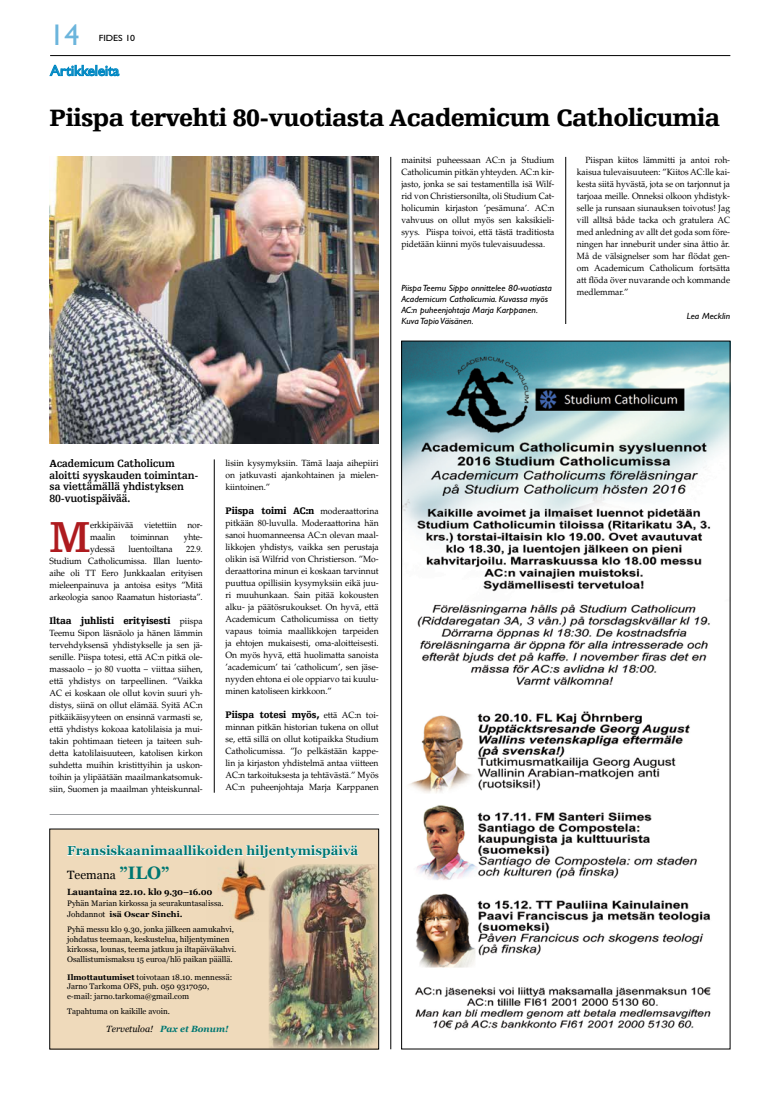
<style>
.page{position:relative;width:780px;height:1106px;background:#fff}
.page>*{position:absolute;margin:0;border:0;box-sizing:border-box;transform-origin:0 0}
.t1{font:700 45.8px "Egyptienne FLT Std";color:#ae1b1f;scale:.95 1}
.t2{font:30px "Gill Sans Std";color:#6cb5dc}
.t3{font:900 25px "Egyptienne FLT Std";letter-spacing:-.025em;color:#000}
.t4{font:15px "Gill Sans Std";letter-spacing:-.01em;color:#0088c3}
.t5{font:700 13px "Georgia";color:#007772}
.t6{font:12px "Georgia";color:#000}
.t7{font:700 11px/11.5px "Egyptienne FLT Std";letter-spacing:-.015em;color:#000;scale:.95 1}
.t8{font:900 10px "Egyptienne FLT Std";letter-spacing:-.015em;color:#000;scale:.95 1}
.t9{font:9px/12px "Palatino LT Std";letter-spacing:-.005em;color:#000;text-align:justify;scale:.95 1}
.t10{font:italic 9px/11px "Gill Sans Std";color:#000;scale:1.05 1}
.t11{font:700 9px "Georgia";color:#000;scale:.95 1}
.t12{font:italic 9px "Georgia";color:#000}
.t13{font:9px "Gill Sans Std";color:#000;scale:1.1 1}
.t14{font:8px/10px "Georgia";color:#000}
.s1{font-weight:900}
.s2{font-family:"Palatino LT Std";font-weight:400;font-size:9px}
.s3{font-weight:700;font-size:16.6px;color:#007772}
.s4{font-weight:700;font-size:18px;color:#007772}
.s5{font-weight:700}
.s6{font-weight:700;color:#007772}
</style>
<div class="page">
<hr style="left:50px;top:55px;width:680px;height:1px;background:#000">
<svg style="left:50px;top:65px;width:69px;height:11px"></svg>
<hr style="left:214px;top:459px;width:1px;height:333px;background:#000">
<hr style="left:565px;top:157px;width:1px;height:167px;background:#000">
<hr style="left:390px;top:157px;width:1px;height:892px;background:#000">
<img style="left:403px;top:343px;width:325px;height:687px">
<img style="left:50px;top:157px;width:329px;height:286px">
<hr style="left:50px;top:814px;width:329px;height:1px;background:#9c9ea1">
<div style="left:50px;top:829px;width:328px;height:220px;background:#efdabb"></div>
<div style="left:49px;top:828px;width:330px;height:221px;border:1px solid #000"></div>
<svg style="left:67px;top:845px;width:292px;height:14px"></svg>
<img style="left:268px;top:863px;width:110px;height:186px">
<img style="left:206px;top:857px;width:68px;height:64px">
<h2 class="t2" style="left:50px;top:18px;width:31px">14</h2>
<p class="t13" style="left:99px;top:33px;width:35px">FIDES 10</p>
<h3 class="t4" style="left:50px;top:62px;width:71px">Artikkeleita</h3>
<h3 class="t3" style="left:50px;top:104px;width:672px">Piispa tervehti 80-vuotiasta Academicum Catholicumia</h3>
<p class="t9" style="left:401px;top:154px;width:163px">mainitsi puheessaan AC:n ja Studium Catholicumin pitkän yhteyden. AC:n kir&shy;jasto, jonka se sai testamentilla isä Wilf&shy;rid von Christiersonilta, oli Studium Cat&shy;holicumin kirjaston ’pesämuna’. AC:n vahvuus on ollut myös sen kaksikieli&shy;syys. Piispa toivoi, että tästä traditiosta pidetään kiinni myös tulevaisuudessa.</p>
<p class="t10" style="left:401px;top:282px;width:145px">Piispa Teemu Sippo onnittelee 80-vuotiasta Academicum Catholicumia. Kuvassa myös AC:n puheenjohtaja Marja Karppanen.<br>Kuva Tapio Väisänen.</p>
<p class="t9" style="left:577px;top:154px;width:163px;text-indent:9px">Piispan kiitos lämmitti ja antoi roh&shy;kaisua tulevaisuuteen: ”Kiitos AC:lle kai&shy;kesta siitä hyvästä, jota se on tarjonnut ja tarjoaa meille. Onneksi olkoon yhdistyk&shy;selle ja runsaan siunauksen toivotus! Jag vill alltså både tacka och gratulera AC med anledning av allt det goda som före&shy;ningen har inneburit under sina åttio år.<br>Må de välsignelser som har flödat gen&shy;om Academicum Catholicum fortsätta att flöda över nuvarande och kommande medlemmar.”</p>
<p class="t10" style="left:686px;top:310px;width:43px">Lea Mecklin</p>
<p class="t7" style="left:50px;top:458px;width:158px"><span class="s1">A</span>cademicum Catholicum aloitti syyskauden toimintan&shy;sa viettämällä yhdistyksen<br>80-vuotispäivää.</p>
<h1 class="t1" style="left:50px;top:512px;width:45px">M</h1>
<p class="t9" style="left:90px;top:519px;width:120px">erkkipäivää vietettiin nor&shy;maalin</p>
<p class="t9" style="left:131px;top:531px;width:42px">toiminnan</p>
<p class="t9" style="left:184px;top:531px;width:21px">yhte-</p>
<p class="t9" style="left:90px;top:543px;width:28px">ydessä</p>
<p class="t9" style="left:129px;top:543px;width:48px">luentoiltana</p>
<p class="t9" style="left:50px;top:543px;width:163px;text-indent:136px">22.9.<br>Studium Catholicumissa. Illan luento&shy;aihe oli TT Eero Junkkaalan erityisen mieleenpainuva ja antoisa esitys ”Mitä arkeologia sanoo Raamatun historiasta”.</p>
<p class="t8" style="left:50px;top:615px;width:163px">Iltaa juhlisti erityisesti <span class="s2">piispa</span></p>
<p class="t9" style="left:50px;top:627px;width:163px">Teemu Sipon läsnäolo ja hänen lämmin tervehdyksensä yhdistykselle ja sen jä&shy;senille. Piispa totesi, että AC:n pitkä ole&shy;massaolo – jo 80 vuotta – viittaa siihen, että yhdistys on tarpeellinen. ”Vaikka AC ei koskaan ole ollut kovin suuri yh&shy;distys, siinä on ollut elämää. Syitä AC:n pitkäikäisyyteen on ensinnä varmasti se, että yhdistys kokoaa katolilaisia ja mui&shy;takin pohtimaan tieteen ja taiteen suh&shy;detta katolilaisuuteen, katolisen kirkon suhdetta muihin kristittyihin ja uskon&shy;toihin ja ylipäätään maailmankatsomuk&shy;siin, Suomen ja maailman yhteiskunnal-</p>
<p class="t9" style="left:225px;top:457px;width:163px">lisiin kysymyksiin. Tämä laaja aihepiiri on jatkuvasti ajankohtainen ja mielen&shy;kiintoinen.”</p>
<p class="t8" style="left:225px;top:505px;width:163px">Piispa toimi AC:n <span class="s2">moderaattorina</span></p>
<p class="t9" style="left:225px;top:517px;width:163px">pitkään 80-luvulla. Moderaattorina hän sanoi huomanneensa AC:n olevan maal&shy;likkojen yhdistys, vaikka sen perustaja olikin isä Wilfrid von Christierson. ”Mo&shy;deraattorina minun ei koskaan tarvinnut puuttua opillisiin kysymyksiin eikä juu&shy;ri muuhunkaan. Sain pitää kokousten alku- ja päätösrukoukset. On hyvä, että Academicum Catholicumissa on tietty vapaus toimia maallikkojen tarpeiden ja ehtojen mukaisesti, oma-aloitteisesti.<br>On myös hyvä, että huolimatta sanoista ’academicum’ tai ’catholicum’, sen jäse&shy;nyyden ehtona ei ole oppiarvo tai kuulu&shy;minen katoliseen kirkkoon.”</p>
<p class="t8" style="left:225px;top:709px;width:163px">Piispa totesi myös, <span class="s2">että AC:n toi-</span></p>
<p class="t9" style="left:225px;top:721px;width:163px">minnan pitkän historian tukena on ollut se, että sillä on ollut kotipaikka Studium Catholicumissa. ”Jo pelkästään kappe&shy;lin ja kirjaston yhdistelmä antaa viitteen AC:n tarkoituksesta ja tehtävästä.” Myös AC:n puheenjohtaja Marja Karppanen</p>
<h3 class="t5" style="left:67px;top:841px;width:292px">Fransiskaanimaallikoiden hiljentymispäivä</h3>
<h3 class="t6" style="left:67px;top:866px;width:104px">Teemana <span class="s3">”</span><span class="s4">ILO</span><span class="s3">”</span></h3>
<p class="t11" style="left:67px;top:885px;width:155px">Lauantaina 22.10. klo 9.30–16.00</p>
<p class="t14" style="left:67px;top:897px;width:158px;line-height:11px">Pyhän Marian kirkossa ja seurakuntasalissa.<br>Johdannot <span class="s5">isä Oscar Sinchi.</span></p>
<p class="t14" style="left:67px;top:924px;width:171px">Pyhä messu klo 9.30, jonka jälkeen aamukahvi, johdatus teemaan, keskustelua, hiljentyminen kirkossa, lounas, teema jatkuu ja iltapäiväkahvi.<br>Osallistumismaksu 15 euroa/hlö paikan päällä.</p>
<p class="t14" style="left:67px;top:972px;width:167px;line-height:9.2px"><span class="s5">Ilmottautumiset</span> toivotaan 18.10. mennessä:<br>Jarno Tarkoma OFS, puh. 050 9317050, e-mail: jarno.tarkoma@gmail.com</p>
<p class="t14" style="left:67px;top:1005px;width:104px">Tapahtuma on kaikille avoin.</p>
<p class="t12" style="left:106px;top:1021px;width:124px">Tervetuloa! <span class="s6">Pax et Bonum!</span></p>
</div>
